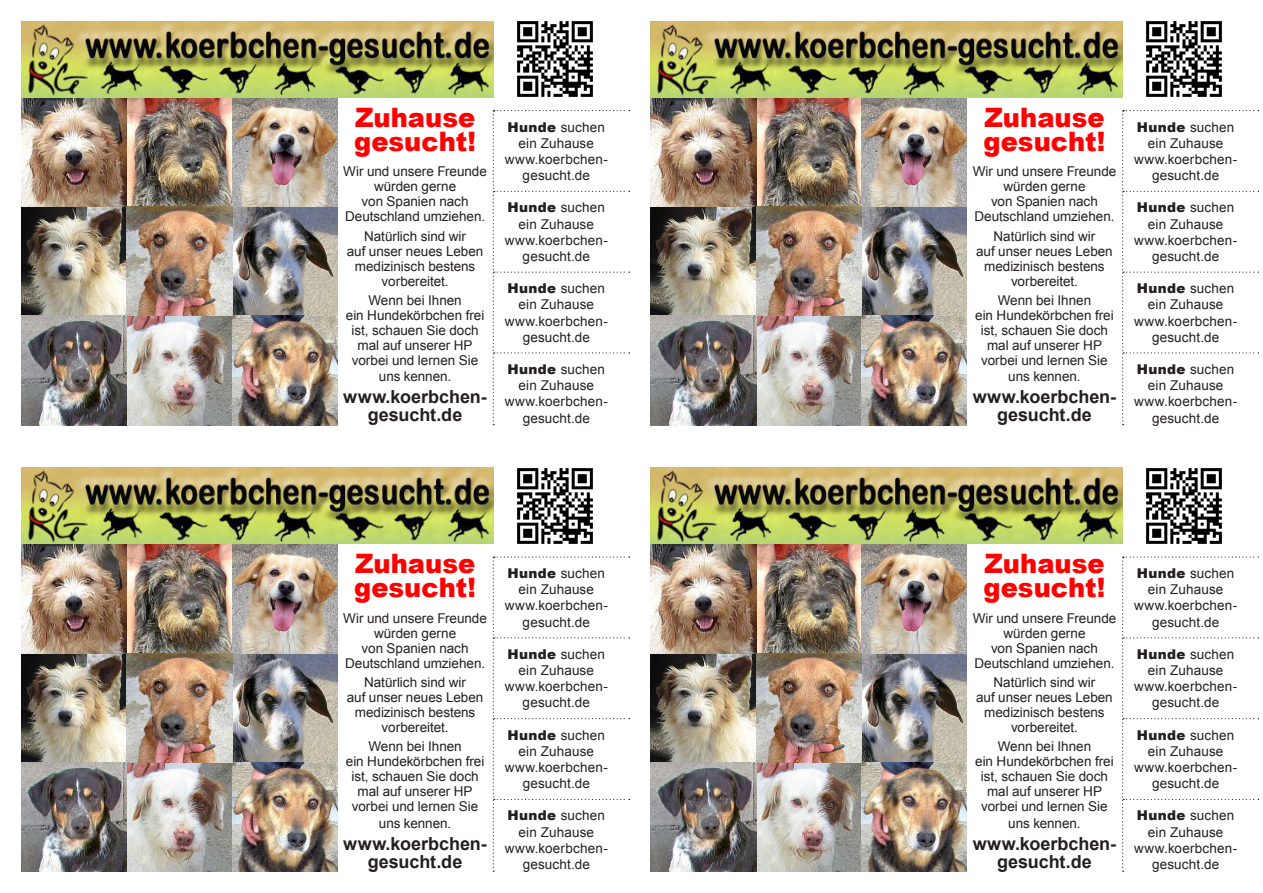
<style>
.page{position:relative;width:1263px;height:893px;background:#fff}
.page>*{position:absolute;margin:0;border:0;box-sizing:border-box;transform-origin:0 0}
.t1{font:900 26.85px/24px "Arial";color:#f00;scale:.96 1}
.t2{font:700 18px/18px "Arial";letter-spacing:-.005em;color:#231f20;text-align:center}
.t3{font:13.5px/16.2px "Arial";color:#231f20;text-align:center}
.s1{font-weight:900}
</style>
<div class="page">
<img style="left:21px;top:97px;width:316px;height:328px">
<img style="left:517px;top:21px;width:76px;height:76px">
<svg style="left:493px;top:110px;width:137px;height:315px"></svg>
<img style="left:21px;top:21px;width:472px;height:76px">
<img style="left:21px;top:544px;width:316px;height:328px">
<img style="left:517px;top:468px;width:76px;height:76px">
<svg style="left:493px;top:556px;width:137px;height:316px"></svg>
<img style="left:21px;top:468px;width:472px;height:76px">
<img style="left:651px;top:97px;width:316px;height:328px">
<img style="left:1146px;top:21px;width:76px;height:76px">
<svg style="left:1122px;top:110px;width:137px;height:315px"></svg>
<img style="left:651px;top:21px;width:472px;height:76px">
<img style="left:651px;top:544px;width:316px;height:328px">
<img style="left:1146px;top:468px;width:76px;height:76px">
<svg style="left:1122px;top:556px;width:137px;height:316px"></svg>
<img style="left:651px;top:468px;width:472px;height:76px">
<h1 class="t1" style="left:354px;top:104px;width:128px">Zuhause gesucht!</h1>
<p class="t3" style="left:343px;top:164px;width:145px;line-height:15px">Wir und unsere Freunde würden gerne<br>von Spanien nach<br>Deutschland umziehen.</p>
<p class="t3" style="left:347px;top:228px;width:138px;line-height:15px">Natürlich sind wir<br>auf unser neues Leben medizinisch bestens vorbereitet.</p>
<p class="t3" style="left:346px;top:292px;width:140px;line-height:15.3px">Wenn bei Ihnen<br>ein Hundekörbchen frei ist, schauen Sie doch mal auf unserer HP vorbei und lernen Sie uns kennen.</p>
<h2 class="t2" style="left:343px;top:388px;width:145px">www.koerbchen&shy;gesucht.de</h2>
<p class="t3" style="left:505px;top:119px;width:105px"><span class="s1">Hunde</span> suchen ein Zuhause www.koerbchen&shy;gesucht.de</p>
<p class="t3" style="left:505px;top:199px;width:105px"><span class="s1">Hunde</span> suchen ein Zuhause www.koerbchen&shy;gesucht.de</p>
<p class="t3" style="left:505px;top:280px;width:105px"><span class="s1">Hunde</span> suchen ein Zuhause www.koerbchen&shy;gesucht.de</p>
<p class="t3" style="left:505px;top:361px;width:105px"><span class="s1">Hunde</span> suchen ein Zuhause www.koerbchen&shy;gesucht.de</p>
<h1 class="t1" style="left:354px;top:551px;width:128px">Zuhause gesucht!</h1>
<p class="t3" style="left:343px;top:610px;width:145px;line-height:15px">Wir und unsere Freunde würden gerne<br>von Spanien nach<br>Deutschland umziehen.</p>
<p class="t3" style="left:347px;top:675px;width:138px;line-height:15px">Natürlich sind wir<br>auf unser neues Leben medizinisch bestens vorbereitet.</p>
<p class="t3" style="left:346px;top:739px;width:140px;line-height:15.3px">Wenn bei Ihnen<br>ein Hundekörbchen frei ist, schauen Sie doch mal auf unserer HP vorbei und lernen Sie uns kennen.</p>
<h2 class="t2" style="left:343px;top:835px;width:145px">www.koerbchen&shy;gesucht.de</h2>
<p class="t3" style="left:505px;top:565px;width:105px"><span class="s1">Hunde</span> suchen ein Zuhause www.koerbchen&shy;gesucht.de</p>
<p class="t3" style="left:505px;top:646px;width:105px"><span class="s1">Hunde</span> suchen ein Zuhause www.koerbchen&shy;gesucht.de</p>
<p class="t3" style="left:505px;top:727px;width:105px"><span class="s1">Hunde</span> suchen ein Zuhause www.koerbchen&shy;gesucht.de</p>
<p class="t3" style="left:505px;top:807px;width:105px"><span class="s1">Hunde</span> suchen ein Zuhause www.koerbchen&shy;gesucht.de</p>
<h1 class="t1" style="left:983px;top:104px;width:128px">Zuhause gesucht!</h1>
<p class="t3" style="left:973px;top:164px;width:145px;line-height:15px">Wir und unsere Freunde würden gerne<br>von Spanien nach<br>Deutschland umziehen.</p>
<p class="t3" style="left:976px;top:228px;width:138px;line-height:15px">Natürlich sind wir<br>auf unser neues Leben medizinisch bestens vorbereitet.</p>
<p class="t3" style="left:975px;top:292px;width:140px;line-height:15.3px">Wenn bei Ihnen<br>ein Hundekörbchen frei ist, schauen Sie doch mal auf unserer HP vorbei und lernen Sie uns kennen.</p>
<h2 class="t2" style="left:973px;top:388px;width:145px">www.koerbchen&shy;gesucht.de</h2>
<p class="t3" style="left:1134px;top:119px;width:105px"><span class="s1">Hunde</span> suchen ein Zuhause www.koerbchen&shy;gesucht.de</p>
<p class="t3" style="left:1134px;top:199px;width:105px"><span class="s1">Hunde</span> suchen ein Zuhause www.koerbchen&shy;gesucht.de</p>
<p class="t3" style="left:1134px;top:280px;width:105px"><span class="s1">Hunde</span> suchen ein Zuhause www.koerbchen&shy;gesucht.de</p>
<p class="t3" style="left:1134px;top:361px;width:105px"><span class="s1">Hunde</span> suchen ein Zuhause www.koerbchen&shy;gesucht.de</p>
<h1 class="t1" style="left:983px;top:551px;width:128px">Zuhause gesucht!</h1>
<p class="t3" style="left:973px;top:610px;width:145px;line-height:15px">Wir und unsere Freunde würden gerne<br>von Spanien nach<br>Deutschland umziehen.</p>
<p class="t3" style="left:976px;top:675px;width:138px;line-height:15px">Natürlich sind wir<br>auf unser neues Leben medizinisch bestens vorbereitet.</p>
<p class="t3" style="left:975px;top:739px;width:140px;line-height:15.3px">Wenn bei Ihnen<br>ein Hundekörbchen frei ist, schauen Sie doch mal auf unserer HP vorbei und lernen Sie uns kennen.</p>
<h2 class="t2" style="left:973px;top:835px;width:145px">www.koerbchen&shy;gesucht.de</h2>
<p class="t3" style="left:1134px;top:565px;width:105px"><span class="s1">Hunde</span> suchen ein Zuhause www.koerbchen&shy;gesucht.de</p>
<p class="t3" style="left:1134px;top:646px;width:105px"><span class="s1">Hunde</span> suchen ein Zuhause www.koerbchen&shy;gesucht.de</p>
<p class="t3" style="left:1134px;top:727px;width:105px"><span class="s1">Hunde</span> suchen ein Zuhause www.koerbchen&shy;gesucht.de</p>
<p class="t3" style="left:1134px;top:807px;width:105px"><span class="s1">Hunde</span> suchen ein Zuhause www.koerbchen&shy;gesucht.de</p>
</div>
